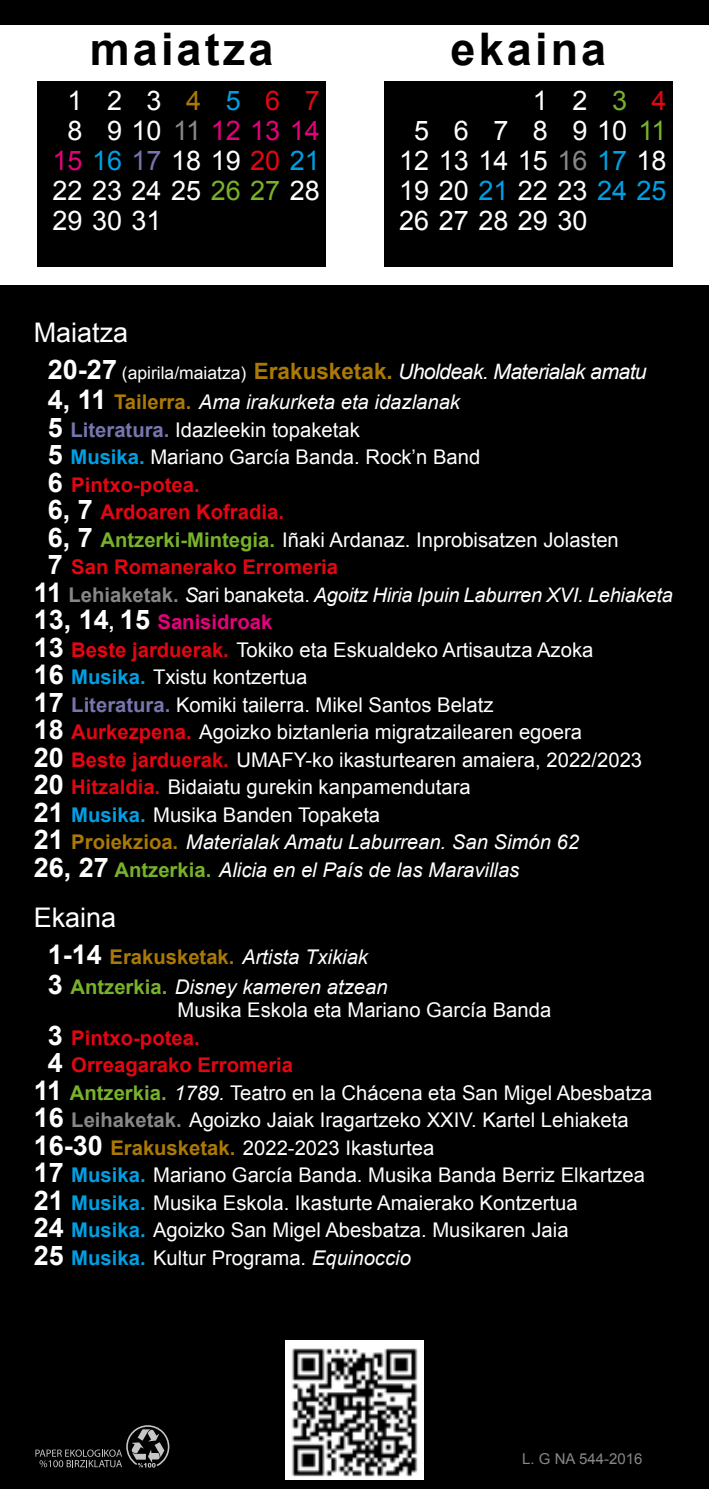
<style>
.page{position:relative;width:709px;height:1489px;background:#fff}
.page>*{position:absolute;margin:0;border:0;box-sizing:border-box;transform-origin:0 0}
.t1{font:700 45px "Arial";letter-spacing:.07em;color:#000}
.t2{font:27px/30px "Arial";color:#fff}
.t3{font:27px "Arial";color:#009fe3}
.t4{font:27px/30px "Arial";color:#e6007d}
.t5{font:27px "Arial";color:#e30613}
.t6{font:27px "Arial";color:#78b22b}
.t7{font:27px "Arial";color:#ab7905}
.t8{font:italic 21.25px "Arial";letter-spacing:-.03em;color:#fff}
.t9{font:20.25px/27.5px "Arial";color:#fff}
.t10{font:italic 20.25px/30px "Arial";color:#fff}
.t11{font:700 20.25px "Arial";color:#e30613}
.t12{font:italic 20px "Arial";letter-spacing:-.01em;color:#fff}
.t13{font:15px "Arial";color:#878787}
.s1{color:#e6007d}
.s2{color:#7675ad}
.s3{color:#fff}
.s4{color:#e30613}
.s5{color:#78b22b}
.s6{color:#878787}
.s7{color:#009fe3}
.s8{font-weight:700;font-style:normal;font-size:27px}
.s9{font-style:normal;font-size:17.5px}
.s10{font-weight:700;font-style:normal;font-size:22.5px;color:#ab7905}
.s11{font-weight:700;font-size:27px}
.s12{font-weight:700;color:#ab7905}
.s13{font-style:italic}
.s14{font-weight:700;color:#7675ad}
.s15{font-weight:700;color:#009fe3}
.s16{font-weight:700;color:#e30613}
.s17{font-weight:700;color:#78b22b}
.s18{font-weight:700;font-style:normal;font-size:20.25px;color:#878787}
.s19{font-style:normal}
.s20{font-weight:700;font-size:20px}
.s21{font-weight:700;color:#e6007d}
.s22{font-weight:700;font-style:normal;color:#ab7905}
.s23{font-weight:700;font-style:normal;color:#78b22b}
.s24{font-size:27px;color:#fff}
.s25{font-weight:700;color:#878787}
</style>
<div class="page">
<div style="left:0;top:0;width:709px;height:1488px;background:#000"></div>
<div style="left:0;top:25px;width:709px;height:259px;background:#fff"></div>
<svg style="left:35px;top:1425px;width:135px;height:42px"></svg>
<img style="left:285px;top:1340px;width:139px;height:139px">
<div style="left:384px;top:81px;width:289px;height:186px;background:#000"></div>
<div style="left:37px;top:81px;width:289px;height:186px;background:#000"></div>
<h1 class="t1" style="left:90px;top:20px;width:185px">maiatza</h1>
<h1 class="t1" style="left:450px;top:20px;width:157px">ekaina</h1>
<h2 class="t2" style="left:147px;top:86px;width:17px">3</h2>
<h2 class="t7" style="left:186px;top:83px;width:17px">4</h2>
<h2 class="t3" style="left:226px;top:83px;width:17px">5</h2>
<h2 class="t5" style="left:265px;top:83px;width:17px">6</h2>
<h2 class="t5" style="left:305px;top:83px;width:17px">7</h2>
<h2 class="t2" style="left:67px;top:86px;width:17px">1</h2>
<h2 class="t2" style="left:67px;top:116px;width:17px">8</h2>
<h2 class="t3" style="left:52px;top:143px;width:269px"><span class="s1">15</span> 16 <span class="s2">17</span> <span class="s3">18 19</span> <span class="s4">20</span> 21</h2>
<h2 class="t2" style="left:52px;top:176px;width:269px">22 23 24 25 <span class="s5">26 27</span> 28</h2>
<h2 class="t2" style="left:52px;top:206px;width:111px">29 30 31</h2>
<h2 class="t4" style="left:107px;top:86px;width:214px"><span class="s3">2<br>9 10</span> <span class="s6">11</span> 12 13 14</h2>
<h2 class="t6" style="left:612px;top:83px;width:17px">3</h2>
<h2 class="t5" style="left:651px;top:83px;width:17px">4</h2>
<h2 class="t2" style="left:533px;top:86px;width:17px">1<br>8</h2>
<h2 class="t2" style="left:572px;top:86px;width:96px">2<br>9 10 <span class="s5">11</span></h2>
<h2 class="t2" style="left:454px;top:116px;width:17px">6</h2>
<h2 class="t2" style="left:493px;top:116px;width:17px">7</h2>
<h2 class="t2" style="left:399px;top:116px;width:269px;text-indent:15px">5<br>12 13 14 15 <span class="s6">16</span> <span class="s7">17</span> 18<br>19 20 <span class="s7">21</span> 22 23 <span class="s7">24 25<br></span>26 27 28 29 30</h2>
<h2 class="t2" style="left:34px;top:317px;width:96px">Maiatza</h2>
<p class="t8" style="left:48px;top:358px;width:600px"><span class="s8">20-27</span> <span class="s9">(apirila/maiatza)</span> <span class="s10">Erakusketak.</span> Uholdeak. Materialak amatu</p>
<p class="t9" style="left:48px;top:388px;width:572px"><span class="s11">4, 11</span> <span class="s12">Tailerra.</span> <span class="s13">Ama irakurketa eta idazlanak<br></span><span class="s11">5</span> <span class="s14">Literatura.</span> Idazleekin topaketak<br><span class="s11">5</span> <span class="s15">Musika.</span> Mariano García Banda. Rock’n Band<br><span class="s11">6</span> <span class="s16">Pintxo-potea.<br></span><span class="s11">6, 7</span> <span class="s16">Ardoaren Kofradia.<br></span><span class="s11">6, 7</span> <span class="s17">Antzerki-Mintegia.</span> Iñaki Ardanaz. Inprobisatzen Jolasten <span class="s11">7</span> <span class="s16">San Romanerako Erromeria</span></p>
<p class="t12" style="left:34px;top:581px;width:640px"><span class="s8">11</span> <span class="s18">Lehiaketak.</span> S<span class="s19">ari banaketa.</span> Agoitz Hiria Ipuin Laburren XVI. Lehiaketa</p>
<p class="t9" style="left:34px;top:608px;width:610px"><span class="s11">13, 14</span><span class="s20">,</span> <span class="s11">15</span> <span class="s21">Sanisidroak<br></span><span class="s11">13</span> <span class="s16">Beste jarduerak.</span> Tokiko eta Eskualdeko Artisautza Azoka<br><span class="s11">16</span> <span class="s15">Musika.</span> Txistu kontzertua<br><span class="s11">17</span> <span class="s14">Literatura.</span> Komiki tailerra. Mikel Santos Belatz<br><span class="s11">18</span> <span class="s16">Aurkezpena.</span> Agoizko biztanleria migratzailearen egoera<br><span class="s11">20</span> <span class="s16">Beste jarduerak.</span> UMAFY-ko ikasturtearen amaiera, 2022/2023<br><span class="s11">20</span> <span class="s16">Hitzaldia.</span> Bidaiatu gurekin kanpamendutara<br><span class="s11">21</span> <span class="s15">Musika.</span> Musika Banden Topaketa<br><span class="s11">21</span> <span class="s12">Proiekzioa.</span> <span class="s13">Materialak Amatu Laburrean. San Simón 62<br></span><span class="s11">26, 27</span> <span class="s17">Antzerkia.</span> <span class="s13">Alicia en el País de las Maravillas</span></p>
<h2 class="t2" style="left:34px;top:902px;width:84px">Ekaina</h2>
<p class="t10" style="left:48px;top:942px;width:341px"><span class="s8">1-14</span> <span class="s22">Erakusketak.</span> Artista Txikiak<br><span class="s8">3</span> <span class="s23">Antzerkia.</span> Disney kameren atzean</p>
<p class="t9" style="left:177px;top:996px;width:375px">Musika Eskola eta Mariano García Banda</p>
<p class="t11" style="left:48px;top:1023px;width:153px"><span class="s24">3</span> Pintxo-potea.</p>
<p class="t11" style="left:48px;top:1051px;width:247px"><span class="s24">4</span> Orreagarako Erromeria</p>
<p class="t9" style="left:34px;top:1078px;width:620px"><span class="s11">11</span> <span class="s17">Antzerkia.</span> <span class="s13">1789.</span> Teatro en la Chácena eta San Migel Abesbatza</p>
<p class="t9" style="left:34px;top:1106px;width:596px"><span class="s11">16</span> <span class="s25">Leihaketak.</span> Agoizko Jaiak Iragartzeko XXIV. Kartel Lehiaketa</p>
<p class="t9" style="left:34px;top:1133px;width:402px"><span class="s11">16-30</span> <span class="s12">Erakusketak.</span> 2022-2023 Ikasturtea</p>
<p class="t9" style="left:34px;top:1161px;width:613px"><span class="s11">17</span> <span class="s15">Musika.</span> Mariano García Banda. Musika Banda Berriz Elkartzea</p>
<p class="t9" style="left:34px;top:1188px;width:545px"><span class="s11">21</span> <span class="s15">Musika.</span> Musika Eskola. Ikasturte Amaierako Kontzertua</p>
<p class="t9" style="left:34px;top:1216px;width:536px"><span class="s11">24</span> <span class="s15">Musika.</span> Agoizko San Migel Abesbatza. Musikaren Jaia</p>
<p class="t9" style="left:34px;top:1243px;width:379px"><span class="s11">25</span> <span class="s15">Musika.</span> Kultur Programa. <span class="s13">Equinoccio</span></p>
<p class="t13" style="left:522px;top:1449px;width:122px">L. G NA 544-2016</p>
</div>
